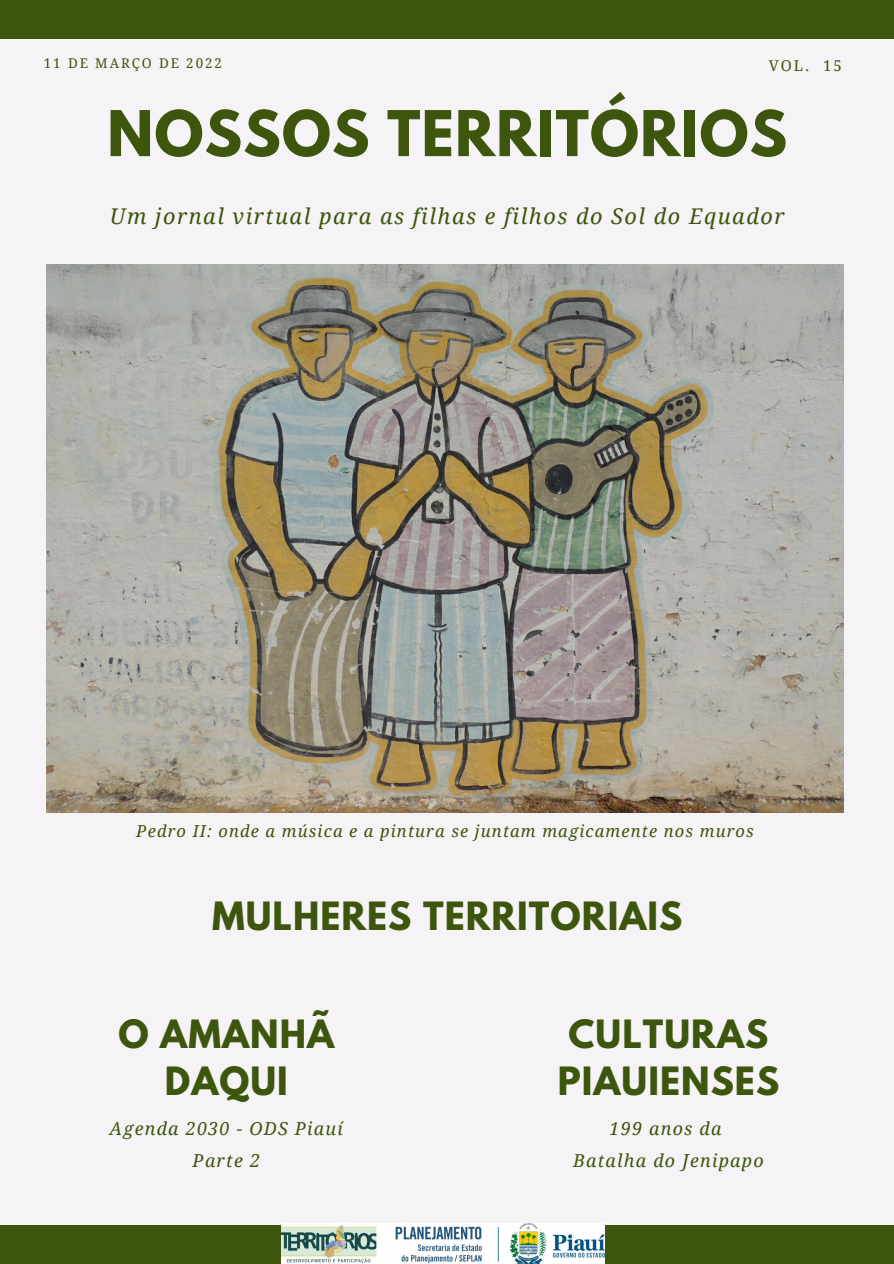
<style>
.page{position:relative;width:894px;height:1264px;background:#fff}
.page>*{position:absolute;margin:0;border:0;box-sizing:border-box;transform-origin:0 0}
.t1{font:700 55.8px "League Spartan";letter-spacing:.02em;color:#3d550c}
.t2{font:700 34.5px/47.2px "League Spartan";letter-spacing:.03em;color:#3d550c;text-align:center}
.t3{font:italic 21.6px "Noto Serif";letter-spacing:.07em;color:#3d550c}
.t4{font:italic 17.85px "Noto Serif";letter-spacing:.07em;color:#3d550c}
.t5{font:italic 16.5px "Noto Serif";letter-spacing:.07em;color:#3d550c}
.t6{font:14.85px "Noto Serif";color:#3d550c}
.t7{font:13.35px "Noto Serif";letter-spacing:.14em;color:#3d550c}
</style>
<div class="page">
<div style="left:0;top:0;width:893px;height:1263px;background:#f5f3f5"></div>
<div style="left:0;top:1224px;width:893px;height:39px;background:#3d550c"></div>
<div style="left:0;top:0;width:893px;height:39px;background:#3d550c"></div>
<img style="left:281px;top:1223px;width:323px;height:40px">
<img style="left:46px;top:264px;width:797px;height:549px">
<p class="t7" style="left:44px;top:54px;width:179px">11 DE MARÇO DE 2022</p>
<p class="t6" style="left:768px;top:55px;width:75px">VOL. 15</p>
<p class="t1" style="left:107px;top:106px;width:681px">NOSSOS TERRITÓRIOS</p>
<p class="t3" style="left:110px;top:201px;width:676px">Um jornal virtual para as filhas e filhos do Sol do Equador</p>
<p class="t5" style="left:136px;top:819px;width:619px">Pedro II: onde a música e a pintura se juntam magicamente nos muros</p>
<p class="t2" style="left:212px;top:897px;width:471px">MULHERES TERRITORIAIS</p>
<p class="t2" style="left:118px;top:1014px;width:217px">O AMANHÃ<br>DAQUI</p>
<p class="t4" style="left:110px;top:1116px;width:235px">Agenda 2030 - ODS Piauí</p>
<p class="t4" style="left:193px;top:1147px;width:69px">Parte 2</p>
<p class="t2" style="left:557px;top:1014px;width:223px">CULTURAS<br>PIAUIENSES</p>
<p class="t4" style="left:609px;top:1116px;width:113px">199 anos da</p>
<p class="t4" style="left:573px;top:1147px;width:192px">Batalha do Jenipapo</p>
</div>
